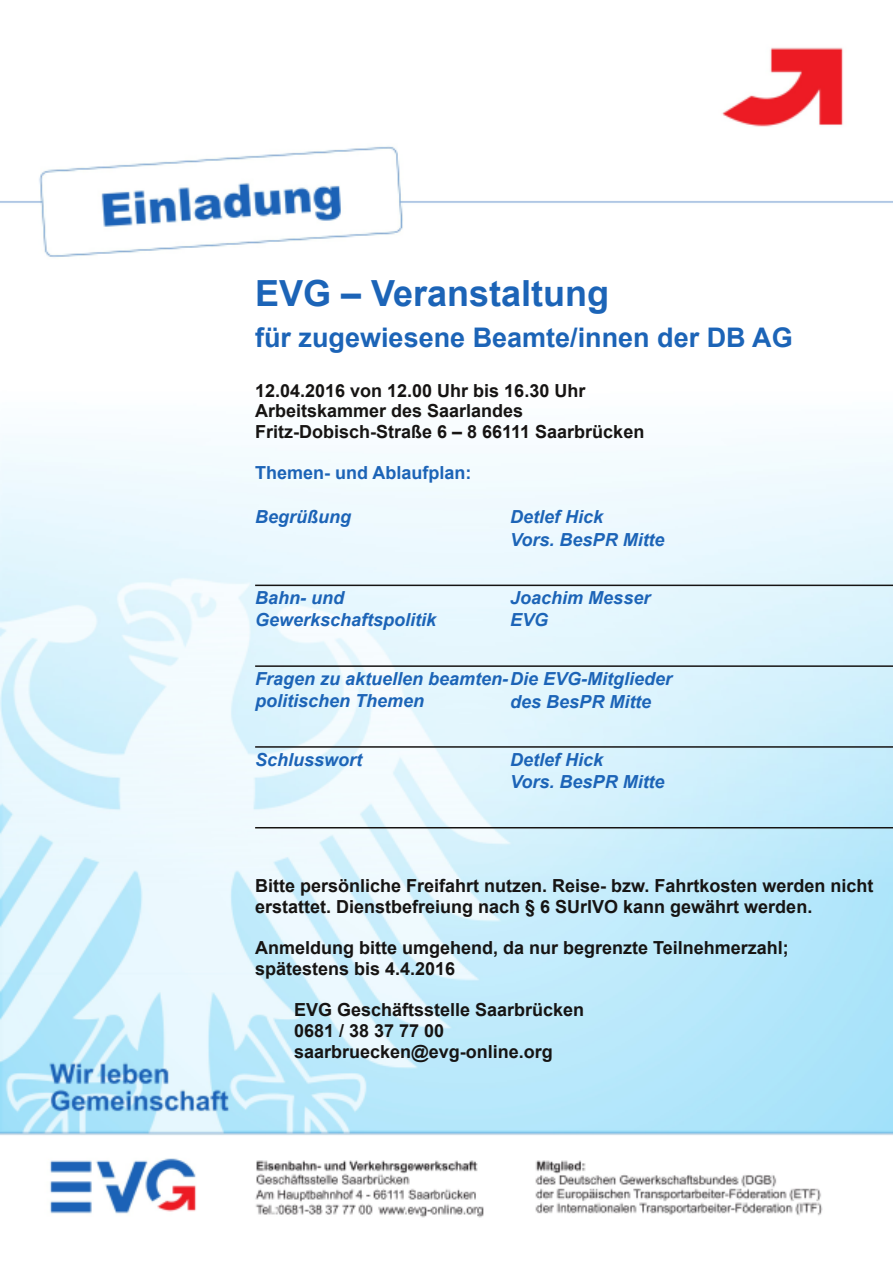
<style>
.page{position:relative;width:893px;height:1263px;background:#fff}
.page>*{position:absolute;margin:0;border:0;box-sizing:border-box;transform-origin:0 0}
.t1{font:700 36px "Arial";color:#1c64b7}
.t2{font:700 27px "Arial";color:#1c64b7}
.t3{font:700 18px/20.7px "Arial";color:#161413}
.t4{font:italic 700 18px/22.5px "Arial";color:#1c64b7}
.t5{font:700 18px "Arial";color:#1c64b7}
</style>
<div class="page">
<img style="left:0;top:47px;width:892px;height:1171px">
<hr style="left:255px;top:585px;width:638px;height:1px;background:#161413">
<hr style="left:255px;top:665px;width:638px;height:2px;background:#161413">
<hr style="left:255px;top:746px;width:638px;height:2px;background:#161413">
<hr style="left:255px;top:827px;width:638px;height:1px;background:#161413">
<h1 class="t1" style="left:255px;top:273px;width:356px">EVG – Veranstaltung</h1>
<h2 class="t2" style="left:255px;top:322px;width:539px">für zugewiesene Beamte/innen der DB AG</h2>
<p class="t3" style="left:255px;top:380px;width:391px">12.04.2016 von 12.00 Uhr bis 16.30 Uhr<br>Arbeitskammer des Saarlandes<br>Fritz-Dobisch-Straße 6 – 8 66111 Saarbrücken</p>
<p class="t5" style="left:255px;top:463px;width:218px">Themen- und Ablaufplan:</p>
<p class="t4" style="left:255px;top:506px;width:97px">Begrüßung</p>
<p class="t4" style="left:510px;top:506px;width:156px">Detlef Hick<br>Vors. BesPR Mitte</p>
<p class="t4" style="left:255px;top:586px;width:183px">Bahn- und<br>Gewerkschaftspolitik</p>
<p class="t4" style="left:510px;top:586px;width:142px">Joachim Messer<br>EVG</p>
<p class="t4" style="left:255px;top:667px;width:419px">Fragen zu aktuellen beamten-Die EVG-Mitglieder politischen Themen</p>
<p class="t4" style="left:510px;top:690px;width:143px">des BesPR Mitte</p>
<p class="t4" style="left:255px;top:748px;width:109px">Schlusswort</p>
<p class="t4" style="left:510px;top:748px;width:156px">Detlef Hick<br>Vors. BesPR Mitte</p>
<p class="t3" style="left:255px;top:876px;width:620px">Bitte persönliche Freifahrt nutzen. Reise- bzw. Fahrtkosten werden nicht erstattet. Dienstbefreiung nach § 6 SUrlVO kann gewährt werden.</p>
<p class="t3" style="left:255px;top:938px;width:535px">Anmeldung bitte umgehend, da nur begrenzte Teilnehmerzahl; spätestens bis 4.4.2016</p>
<p class="t3" style="left:294px;top:1000px;width:292px">EVG Geschäftsstelle Saarbrücken<br>0681 / 38 37 77 00 saarbruecken@evg-online.org</p>
</div>
